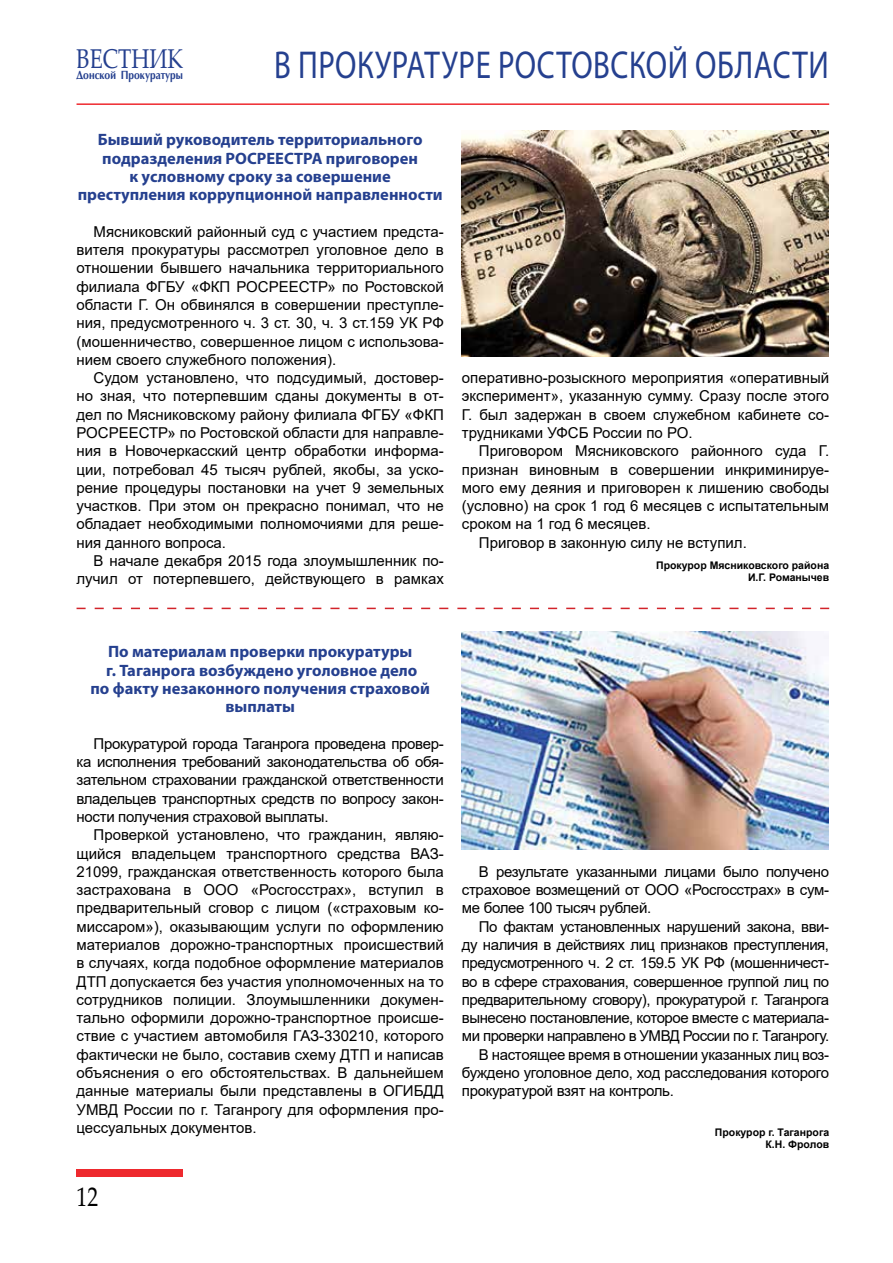
<style>
.page{position:relative;width:893px;height:1263px;background:#fff}
.page>*{position:absolute;margin:0;border:0;box-sizing:border-box;transform-origin:0 0}
.t1{font:39px "Myriad Pro";letter-spacing:.02em;color:#25408f;scale:.79 1}
.t2{font:27.15px "Palatino Linotype";color:#25408f;scale:.79 1}
.t3{font:27px "Palatino Linotype";color:#000;scale:.8 1}
.t4{font:700 16.5px/18.3px "Myriad Pro";color:#25408f;text-align:center}
.t5{font:15px/18.3px "Arial";letter-spacing:-.02em;color:#000;text-align:justify}
.t6{font:15px/18.3px "Arial";color:#000;text-align:right}
.t7{font:700 12.15px "AG Opus";color:#25408f;scale:.83 1}
.t8{font:700 10.5px/12.6px "Arial";color:#000;text-align:right}
</style>
<div class="page">
<hr style="left:77px;top:103px;width:752px;height:2px;background:#ee292e">
<div style="left:77px;top:1169px;width:106px;height:8px;background:#ee292e"></div>
<img style="left:462px;top:131px;width:366px;height:225px">
<img style="left:462px;top:632px;width:366px;height:217px">
<svg style="left:77px;top:608px;width:752px;height:1px"></svg>
<h2 class="t2" style="left:77px;top:40px;width:136px">ВЕСТНИК</h2>
<p class="t7" style="left:77px;top:69px;width:130px">Донской Прокуратуры</p>
<h1 class="t1" style="left:274px;top:41px;width:704px">В ПРОКУРАТУРЕ РОСТОВСКОЙ ОБЛАСТИ</h1>
<p class="t4" style="left:78px;top:130px;width:366px">Бывший руководитель территориального подразделения РОСРЕЕСТРА приговорен<br>к условному сроку за совершение преступления коррупционной направленности</p>
<p class="t5" style="left:77px;top:222px;width:369px;text-indent:17px">Мясниковский районный суд с участием предста&shy;вителя прокуратуры рассмотрел уголовное дело в отношении бывшего начальника территориального филиала ФГБУ «ФКП РОСРЕЕСТР» по Ростовской области Г. Он обвинялся в совершении преступле&shy;ния, предусмотренного ч. 3 ст. 30, ч. 3 ст.159 УК РФ (мошенничество, совершенное лицом с использова&shy;нием своего служебного положения).</p>
<p class="t5" style="left:77px;top:369px;width:369px;text-indent:17px">Судом установлено, что подсудимый, достовер&shy;но зная, что потерпевшим сданы документы в от&shy;дел по Мясниковскому району филиала ФГБУ «ФКП РОСРЕЕСТР» по Ростовской области для направле&shy;ния в Новочеркасский центр обработки информа&shy;ции, потребовал 45 тысяч рублей, якобы, за уско&shy;рение процедуры постановки на учет 9 земельных участков. При этом он прекрасно понимал, что не обладает необходимыми полномочиями для реше&shy;ния данного вопроса.</p>
<p class="t6" style="left:77px;top:551px;width:369px">В начале декабря 2015 года злоумышленник по&shy;лучил от потерпевшего, действующего в рамках</p>
<p class="t5" style="left:462px;top:369px;width:369px">оперативно-розыскного мероприятия «оперативный эксперимент», указанную сумму. Сразу после этого Г. был задержан в своем служебном кабинете со&shy;трудниками УФСБ России по РО.</p>
<p class="t6" style="left:479px;top:442px;width:352px">Приговором Мясниковского районного суда Г.</p>
<p class="t6" style="left:462px;top:460px;width:369px">признан виновным в совершении инкриминируе-</p>
<p class="t6" style="left:462px;top:478px;width:369px">мого ему деяния и приговорен к лишению свободы</p>
<p class="t6" style="left:462px;top:497px;width:369px">(условно) на срок 1 год 6 месяцев с испытательным</p>
<p class="t6" style="left:462px;top:515px;width:190px">сроком на 1 год 6 месяцев.</p>
<p class="t6" style="left:479px;top:533px;width:269px">Приговор в законную силу не вступил.</p>
<p class="t8" style="left:656px;top:559px;width:174px">Прокурор Мясниковского района<br>И.Г. Романычев</p>
<p class="t4" style="left:90px;top:642px;width:341px">По материалам проверки прокуратуры<br>г. Таганрога возбуждено уголовное дело<br>по факту незаконного получения страховой выплаты</p>
<p class="t5" style="left:77px;top:734px;width:369px;text-indent:17px">Прокуратурой города Таганрога проведена провер&shy;ка исполнения требований законодательства об обя&shy;зательном страховании гражданской ответственности владельцев транспортных средств по вопросу закон&shy;ности получения страховой выплаты.</p>
<p class="t5" style="left:77px;top:826px;width:369px;text-indent:17px">Проверкой установлено, что гражданин, являю&shy;щийся владельцем транспортного средства ВАЗ-21099, гражданская ответственность которого была застрахована в ООО «Росгосстрах», вступил в предварительный сговор с лицом («страховым ко&shy;миссаром»), оказывающим услуги по оформлению материалов дорожно-транспортных происшествий в случаях, когда подобное оформление материалов ДТП допускается без участия уполномоченных на то сотрудников полиции. Злоумышленники докумен&shy;тально оформили дорожно-транспортное происше&shy;ствие с участием автомобиля ГАЗ-330210, которого фактически не было, составив схему ДТП и написав объяснения о его обстоятельствах. В дальнейшем данные материалы были представлены в ОГИБДД УМВД России по г. Таганрогу для оформления про&shy;цессуальных документов.</p>
<h3 class="t3" style="left:77px;top:1178px;width:28px">12</h3>
<p class="t5" style="left:462px;top:862px;width:369px;text-indent:17px">В результате указанными лицами было получено страховое возмещений от ООО «Росгосстрах» в сум&shy;ме более 100 тысяч рублей.</p>
<p class="t5" style="left:479px;top:917px;width:352px">По фактам установленных нарушений закона, вви-</p>
<p class="t5" style="left:462px;top:935px;width:369px">ду наличия в действиях лиц признаков преступления,</p>
<p class="t5" style="left:462px;top:954px;width:369px">предусмотренного ч. 2 ст. 159.5 УК РФ (мошенничест-</p>
<p class="t5" style="left:462px;top:972px;width:369px">во в сфере страхования, совершенное группой лиц по</p>
<p class="t5" style="left:462px;top:990px;width:369px">предварительному сговору), прокуратурой г. Таганрога</p>
<p class="t5" style="left:462px;top:1009px;width:369px">вынесено постановление, которое вместе с материала-</p>
<p class="t5" style="left:462px;top:1027px;width:369px">ми проверки направлено в УМВД России по г. Таганрогу.</p>
<p class="t5" style="left:479px;top:1045px;width:352px">В настоящее время в отношении указанных лиц воз-</p>
<p class="t5" style="left:462px;top:1063px;width:369px">буждено уголовное дело, ход расследования которого</p>
<p class="t5" style="left:462px;top:1082px;width:214px">прокуратурой взят на контроль.</p>
<p class="t8" style="left:715px;top:1126px;width:116px">Прокурор г. Таганрога<br>К.Н. Фролов</p>
</div>
